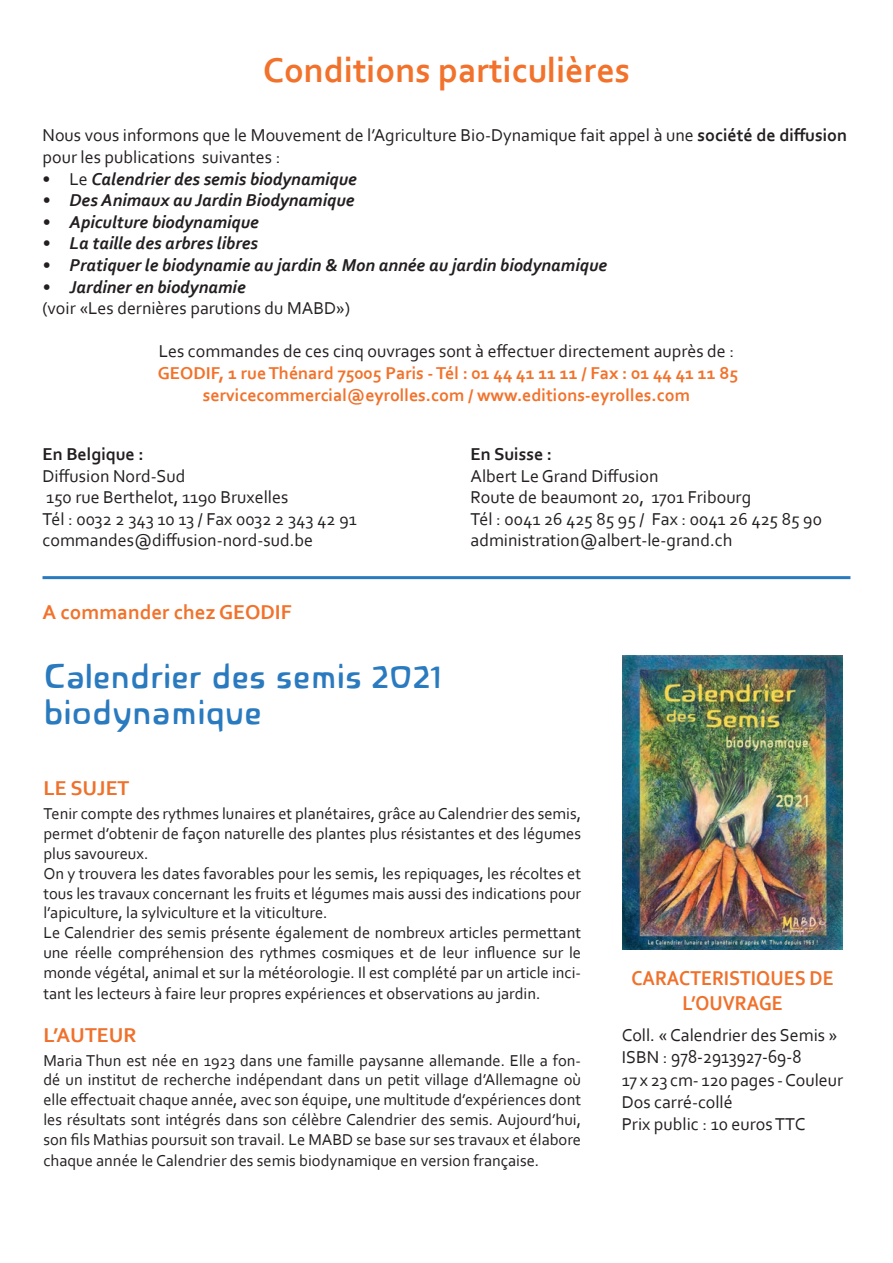
<style>
.page{position:relative;width:893px;height:1263px;background:#fff}
.page>*{position:absolute;margin:0;border:0;box-sizing:border-box;transform-origin:0 0}
.t1{font:36px/36px "Novalis Medium Roman";color:#2a7abf}
.t2{font:700 36px "Corbel";color:#f2722b}
.t3{font:700 21px/25.2px "Corbel";color:#ef712b;text-align:center;scale:.9 1}
.t4{font:700 21px "Corbel";color:#f2722b}
.t5{font:700 21px "Corbel";color:#ef712b}
.t6{font:19.5px "Corbel";color:#231f20;scale:.9 1}
.t7{font:18px/21.6px "Corbel";color:#231f20}
.t8{font:italic 700 18px "Corbel";color:#231f20}
.t9{font:700 18px/21.6px "Corbel";color:#f2722b;text-align:center}
.t10{font:700 18px "Corbel";color:#231f20}
.t11{font:16.5px/19.8px "Corbel";color:#231f20}
.s1{font-weight:700}
.s2{font-weight:400;font-style:normal}
.s3{font-size:18px}
</style>
<div class="page">
<img style="left:623px;top:656px;width:219px;height:294px">
<hr style="left:43px;top:576px;width:807px;height:3px;background:#2a7abf">
<h1 class="t2" style="left:263px;top:48px;width:369px">Conditions particulières</h1>
<p class="t7" style="left:43px;top:124px;width:806px">Nous vous informons que le Mouvement de l’Agriculture Bio-Dynamique fait appel à une <span class="s1">société de diffusion </span>pour les publications suivantes :</p>
<p class="t8" style="left:43px;top:167px;width:316px"><span class="s2">• Le</span> Calendrier des semis biodynamique</p>
<p class="t8" style="left:43px;top:189px;width:313px">• Des Animaux au Jardin Biodynamique</p>
<p class="t8" style="left:43px;top:211px;width:218px">• Apiculture biodynamique</p>
<p class="t8" style="left:43px;top:232px;width:217px">• La taille des arbres libres</p>
<p class="t8" style="left:43px;top:254px;width:566px">• Pratiquer le biodynamie au jardin &amp; Mon année au jardin biodynamique</p>
<p class="t8" style="left:43px;top:275px;width:205px">• Jardiner en biodynamie</p>
<p class="t7" style="left:43px;top:297px;width:309px">(voir «Les dernières parutions du MABD»)</p>
<p class="t7" style="left:159px;top:340px;width:577px">Les commandes de ces cinq ouvrages sont à effectuer directement auprès de :</p>
<p class="t9" style="left:158px;top:362px;width:582px">GEODIF, 1 rue Thénard 75005 Paris - Tél : 01 44 41 11 11 / Fax : 01 44 41 11 85 servicecommercial@eyrolles.com / www.editions-eyrolles.com</p>
<p class="t10" style="left:43px;top:443px;width:103px">En Belgique :</p>
<p class="t7" style="left:43px;top:464px;width:316px">Diffusion Nord-Sud<br>150 rue Berthelot, 1190 Bruxelles<br>Tél : 0032 2 343 10 13 / Fax 0032 2 343 42 91 commandes@diffusion-nord-sud.be</p>
<p class="t4" style="left:43px;top:599px;width:251px">A commander chez GEODIF</p>
<h1 class="t1" style="left:43px;top:658px;width:401px">Calendrier des semis 2021 biodynamique</h1>
<p class="t10" style="left:471px;top:443px;width:83px">En Suisse :</p>
<p class="t7" style="left:471px;top:464px;width:353px">Albert Le Grand Diffusion<br>Route de beaumont 20, 1701 Fribourg<br>Tél : 0041 26 425 85 95 / Fax : 0041 26 425 85 90 administration@albert-le-grand.ch</p>
<p class="t5" style="left:43px;top:775px;width:88px">LE SUJET</p>
<p class="t11" style="left:43px;top:803px;width:539px">Tenir compte des rythmes lunaires et planétaires, grâce au Calendrier des semis, permet d’obtenir de façon naturelle des plantes plus résistantes et des légumes plus savoureux.<br>On y trouvera les dates favorables pour les semis, les repiquages, les récoltes et tous les travaux concernant les fruits et légumes mais aussi des indications pour l’apiculture, la sylviculture et la viticulture.<br>Le Calendrier des semis présente également de nombreux articles permettant une réelle compréhension des rythmes cosmiques et de leur influence sur le monde végétal, animal et sur la météorologie. Il est complété par un article inci-</p>
<p class="t11" style="left:43px;top:983px;width:498px">tant les lecteurs à faire leur propres expériences et observations au jardin.</p>
<p class="t5" style="left:43px;top:1021px;width:95px">L’AUTEUR</p>
<p class="t11" style="left:43px;top:1050px;width:539px;text-align:justify">Maria Thun est née en 1923 dans une famille paysanne allemande. Elle a fon&shy;dé un institut de recherche indépendant dans un petit village d’Allemagne où elle effectuait chaque année, avec son équipe, une multitude d’expériences dont les résultats sont intégrés dans son célèbre Calendrier des semis. Aujourd’hui, son fils Mathias poursuit son travail. Le MABD se base sur ses travaux et élabore</p>
<p class="t11" style="left:43px;top:1150px;width:497px">chaque année le Calendrier des semis biodynamique en version française.</p>
<p class="t3" style="left:631px;top:965px;width:226px">CARACTERISTIQUES DE<br>L’OUVRAGE</p>
<p class="t7" style="left:622px;top:1024px;width:217px">Coll. « Calendrier des Semis »</p>
<p class="t6" style="left:622px;top:1045px;width:201px"><span class="s3">ISBN :</span> 978-2913927-69-8</p>
<p class="t7" style="left:622px;top:1068px;width:223px;line-height:22.2px">17 x 23 cm- 120 pages - Couleur<br>Dos carré-collé<br>Prix public : 10 euros TTC</p>
</div>
